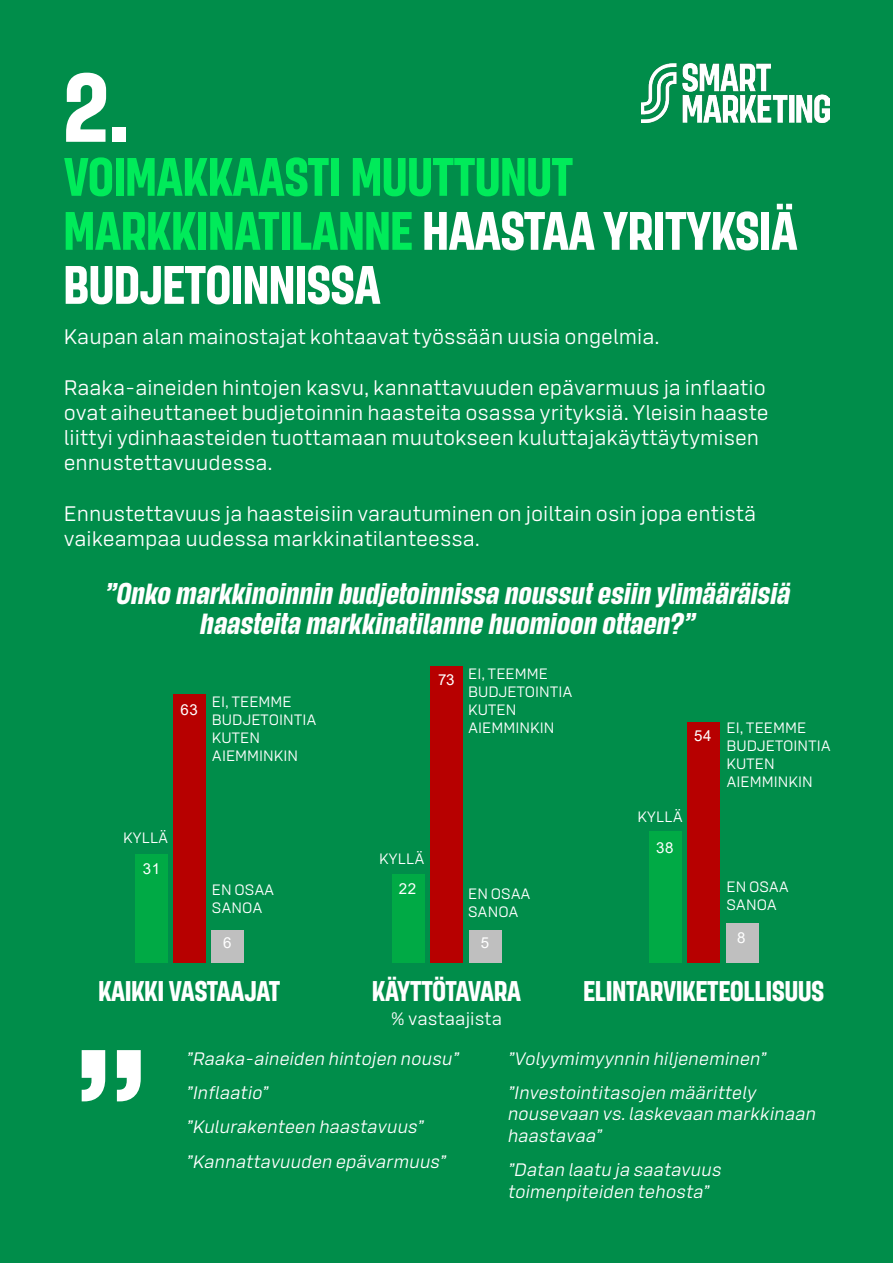
<style>
.page{position:relative;width:893px;height:1263px;background:#008d4a}
.page>*{position:absolute;margin:0;border:0;box-sizing:border-box;transform-origin:0 0}
.t1{font:700 97.5px "S Bonus Display";color:#fff}
.t2{font:700 54px/54px "S Bonus Display";color:#00eb5a}
.t3{font:italic 700 30px/30px "S Bonus Display";color:#fff;text-align:center}
.t4{font:700 28.5px "S Bonus Display";letter-spacing:-.005em;color:#fff}
.t5{font:21px/25.2px "S Bonus Text";color:#fff}
.t6{font:italic 18px/21.6px "S Bonus Text";color:#fff}
.t7{font:18px "S Bonus Text";color:#fff}
.t8{font:15.15px "Arial";letter-spacing:.04em;color:#fff}
.t9{font:15px/18px "S Bonus Text";color:#fff}
.s1{color:#fff}
</style>
<div class="page">
<svg style="left:82px;top:1050px;width:59px;height:51px"></svg>
<div style="left:135px;top:854px;width:33px;height:109px;background:#00aa45"></div>
<div style="left:173px;top:695px;width:32px;height:268px;background:#b70000"></div>
<div style="left:212px;top:930px;width:32px;height:33px;background:#bfbfbf"></div>
<div style="left:392px;top:874px;width:33px;height:89px;background:#00aa45"></div>
<div style="left:430px;top:666px;width:33px;height:297px;background:#b70000"></div>
<div style="left:469px;top:930px;width:32px;height:33px;background:#bfbfbf"></div>
<div style="left:649px;top:831px;width:33px;height:132px;background:#00aa45"></div>
<div style="left:687px;top:722px;width:33px;height:241px;background:#b70000"></div>
<div style="left:726px;top:923px;width:32px;height:40px;background:#bfbfbf"></div>
<img style="left:642px;top:64px;width:187px;height:58px">
<p class="t1" style="left:64px;top:47px;width:67px">2.</p>
<p class="t2" style="left:64px;top:150px;width:735px">VOIMAKKAASTI MUUTTUNUT<br>MARKKINATILANNE <span class="s1">HAASTAA YRITYKSIÄ<br>BUDJETOINNISSA</span></p>
<p class="t5" style="left:64px;top:324px;width:597px">Kaupan alan mainostajat kohtaavat työssään uusia ongelmia.</p>
<p class="t5" style="left:64px;top:375px;width:706px">Raaka-aineiden hintojen kasvu, kannattavuuden epävarmuus ja inflaatio ovat aiheuttaneet budjetoinnin haasteita osassa yrityksiä. Yleisin haaste liittyi ydinhaasteiden tuottamaan muutokseen kuluttajakäyttäytymisen ennustettavuudessa.</p>
<p class="t5" style="left:64px;top:501px;width:694px">Ennustettavuus ja haasteisiin varautuminen on joiltain osin jopa entistä vaikeampaa uudessa markkinatilanteessa.</p>
<p class="t3" style="left:104px;top:579px;width:693px">”Onko markkinoinnin budjetoinnissa noussutesiin ylimääräisiä haasteita markkinatilanne huomioon ottaen?”</p>
<p class="t8" style="left:180px;top:699px;width:19px">63</p>
<p class="t9" style="left:123px;top:829px;width:47px">KYLLÄ</p>
<p class="t8" style="left:143px;top:858px;width:19px">31</p>
<p class="t9" style="left:212px;top:692px;width:106px">EI, TEEMME<br>BUDJETOINTIA<br>KUTEN<br>AIEMMINKIN</p>
<p class="t8" style="left:438px;top:670px;width:18px">73</p>
<p class="t9" style="left:468px;top:665px;width:106px">EI, TEEMME<br>BUDJETOINTIA<br>KUTEN<br>AIEMMINKIN</p>
<p class="t9" style="left:379px;top:850px;width:47px">KYLLÄ</p>
<p class="t8" style="left:694px;top:726px;width:19px">54</p>
<p class="t9" style="left:638px;top:807px;width:47px">KYLLÄ</p>
<p class="t8" style="left:656px;top:837px;width:19px">38</p>
<p class="t9" style="left:726px;top:719px;width:106px">EI, TEEMME<br>BUDJETOINTIA<br>KUTEN<br>AIEMMINKIN</p>
<p class="t9" style="left:212px;top:881px;width:64px">EN OSAA<br>SANOA</p>
<p class="t9" style="left:468px;top:885px;width:64px">EN OSAA<br>SANOA</p>
<p class="t9" style="left:726px;top:878px;width:64px">EN OSAA<br>SANOA</p>
<p class="t8" style="left:399px;top:878px;width:19px">22</p>
<p class="t8" style="left:223px;top:933px;width:10px">6</p>
<p class="t8" style="left:481px;top:932px;width:10px">5</p>
<p class="t8" style="left:737px;top:927px;width:10px">8</p>
<p class="t4" style="left:98px;top:973px;width:184px">KAIKKI VASTAAJAT</p>
<p class="t4" style="left:372px;top:973px;width:151px">KÄYTTÖTAVARA</p>
<p class="t4" style="left:583px;top:973px;width:242px">ELINTARVIKETEOLLISUUS</p>
<p class="t7" style="left:391px;top:1008px;width:113px">% vastaajista</p>
<p class="t6" style="left:185px;top:1047px;width:278px">”Raaka-aineiden hintojen nousu”</p>
<p class="t6" style="left:185px;top:1082px;width:88px">”Inflaatio”</p>
<p class="t6" style="left:185px;top:1116px;width:243px">”Kulurakenteen haastavuus”</p>
<p class="t6" style="left:185px;top:1151px;width:265px">”Kannattavuuden epävarmuus”</p>
<p class="t6" style="left:507px;top:1047px;width:264px">”Volyymimyynnin hiljeneminen”</p>
<p class="t6" style="left:507px;top:1082px;width:314px">”Investointitasojen määrittely nousevaan vs.laskevaan markkinaan haastavaa”</p>
<p class="t6" style="left:507px;top:1159px;width:219px">”Datan laatu ja saatavuus toimenpiteiden tehosta”</p>
</div>
